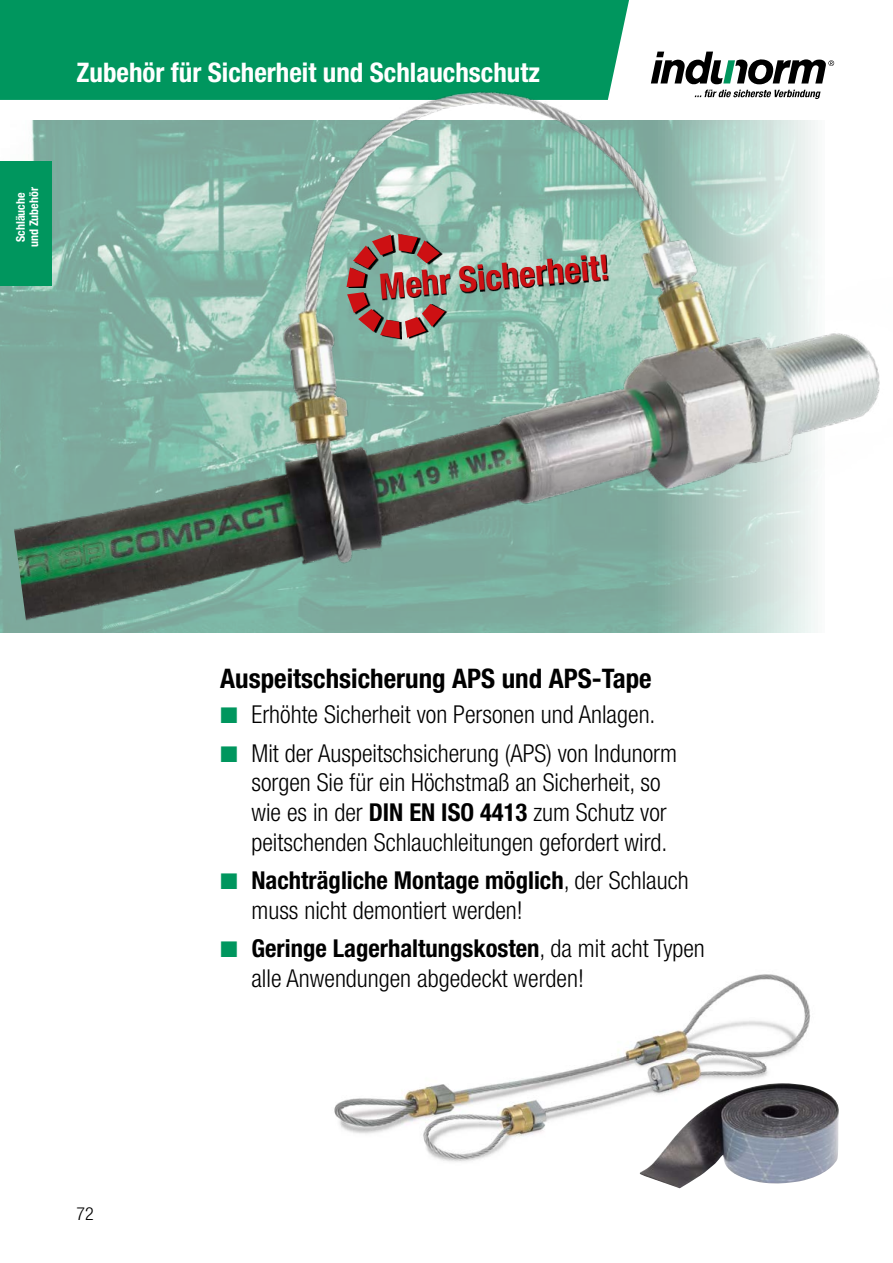
<style>
.page{position:relative;width:893px;height:1263px;background:#fff}
.page>*{position:absolute;margin:0;border:0;box-sizing:border-box;transform-origin:0 0}
.t1{font:700 condensed 35.1px "Helvetica Neue";color:#cd1013}
.t2{font:700 condensed 27px "Helvetica Neue";color:#fff}
.t3{font:700 condensed 27px "Helvetica Neue";color:#000}
.t4{font:300 condensed 24.6px/29.5px "Helvetica Neue";color:#000}
.t5{font:300 condensed 18px "Helvetica Neue";color:#000}
.t6{font:700 condensed 12px/13.5px "Helvetica Neue";color:#fff;text-align:center}
.s1{color:#00965e}
.s2{font-weight:700}
</style>
<div class="page">
<div style="left:0;top:0;width:629px;height:20px;background:#00965e"></div>
<img style="left:334px;top:974px;width:476px;height:215px">
<img style="left:639px;top:1083px;width:200px;height:105px">
<img style="left:0;top:20px;width:880px;height:613px">
<div style="left:0;top:161px;width:51px;height:112px;background:#00965e"></div>
<div style="left:0;top:271px;width:51px;height:15px;background:#00965e"></div>
<p class="t2" style="left:77px;top:56px;width:465px">Zubehör für Sicherheit und Schlauchschutz</p>
<p class="t6" style="left:14px;top:247px;width:61px;rotate:-90deg">Schläuche und Zubehör</p>
<h1 class="t1" style="left:378px;top:265px;width:232px;rotate:-5deg">Mehr Sicherheit!</h1>
<p class="t5" style="left:77px;top:1203px;width:19px">72</p>
<p class="t3" style="left:220px;top:661px;width:433px">Auspeitschsicherung APS und APS-Tape</p>
<p class="t4" style="left:221px;top:700px;width:436px"><span class="s1">■</span> Erhöhte Sicherheit von Personen und Anlagen.</p>
<p class="t4" style="left:251px;top:738px;width:427px;text-indent:-31px"><span class="s1">■</span> Mit der Auspeitschsicherung (APS) von Indunorm sorgen Sie für ein Höchstmaß an Sicherheit, so wie es in der <span class="s2">DIN EN ISO 4413</span> zum Schutz vor peitschenden Schlauchleitungen gefordert wird.</p>
<p class="t4" style="left:251px;top:865px;width:439px;text-indent:-31px"><span class="s1">■</span> <span class="s2">Nachträgliche Montage möglich</span>, der Schlauch muss nicht demontiert werden!</p>
<p class="t4" style="left:251px;top:933px;width:455px;text-indent:-31px"><span class="s1">■</span> <span class="s2">Geringe Lagerhaltungskosten</span>, da mit acht Typen alle Anwendungen abgedeckt werden!</p>
</div>
